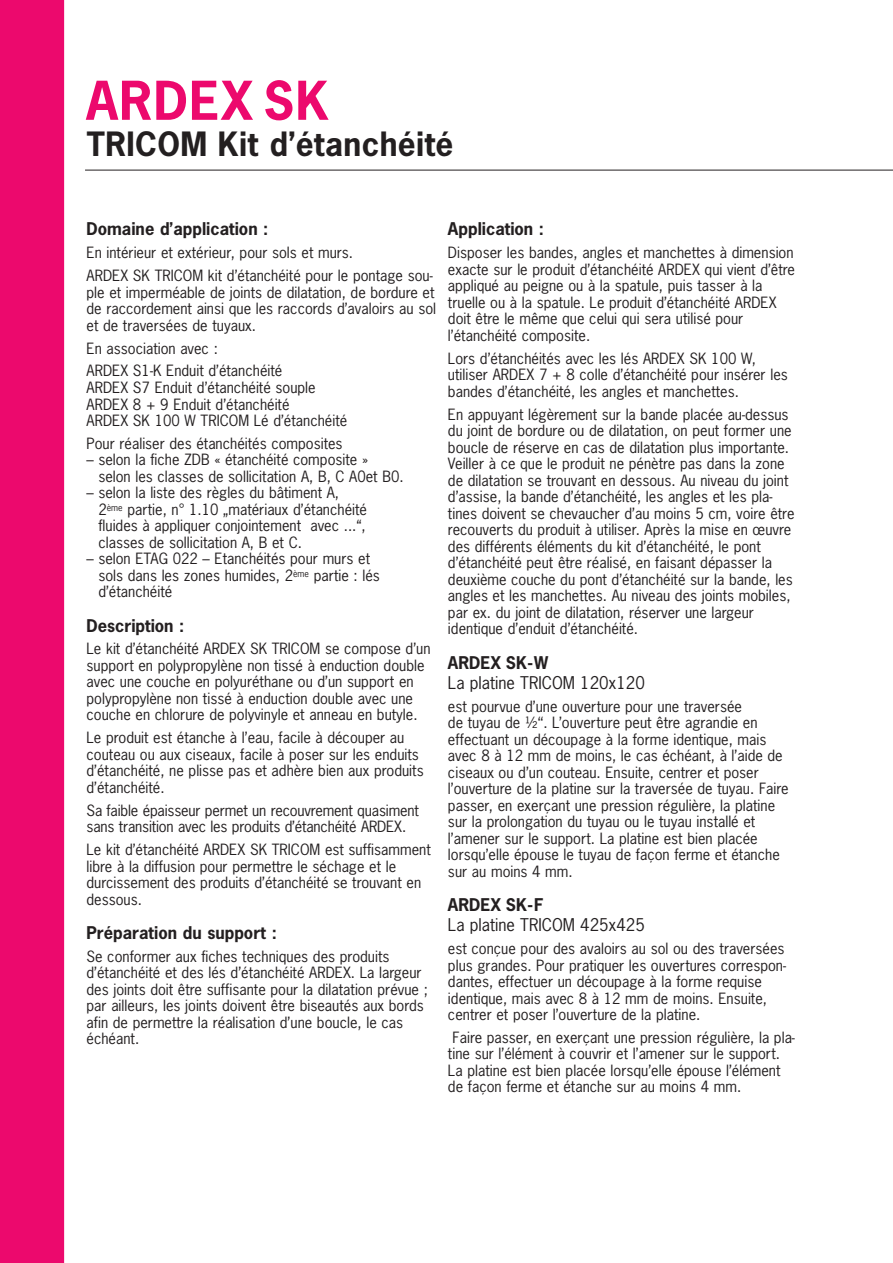
<style>
.page{position:relative;width:893px;height:1263px;background:#fff}
.page>*{position:absolute;margin:0;border:0;box-sizing:border-box;transform-origin:0 0}
.t1{font:700 50.25px "News Gothic";letter-spacing:.025em;color:#ec096d}
.t2{font:700 31.5px "News Gothic";letter-spacing:.01em;color:#231f20}
.t3{font:700 16.5px "News Gothic";color:#231f20}
.t4{font:16.5px "News Gothic";color:#231f20}
.t5{font:14.7px/16.5px "News Gothic";color:#231f20}
</style>
<div class="page">
<div style="left:0;top:0;width:64px;height:1263px;background:#ec096d"></div>
<hr style="left:85px;top:170px;width:808px;height:1px;background:#231f20">
<h1 class="t1" style="left:86px;top:73px;width:244px">ARDEX SK</h1>
<h2 class="t2" style="left:87px;top:127px;width:368px">TRICOM Kit d’étanchéité</h2>
<p class="t3" style="left:87px;top:220px;width:183px">Domaine d’application :</p>
<p class="t5" style="left:87px;top:242px;width:348px;line-height:23px">En intérieur et extérieur, pour sols et murs.<br>ARDEX SK TRICOM kit d’étanchéité pour le pontage sou-</p>
<p class="t5" style="left:87px;top:284px;width:351px;text-align:justify">ple et imperméable de joints de dilatation, de bordure et de raccordement ainsi que les raccords d’avaloirs au sol et de traversées de tuyaux.</p>
<p class="t5" style="left:87px;top:337px;width:197px;line-height:23px">En association avec :<br>ARDEX S1-K Enduit d’étanchéité</p>
<p class="t5" style="left:87px;top:380px;width:262px">ARDEX S7 Enduit d’étanchéité souple<br>ARDEX 8 + 9 Enduit d’étanchéité<br>ARDEX SK 100 W TRICOM Lé d’étanchéité</p>
<p class="t5" style="left:87px;top:436px;width:258px">Pour réaliser des étanchéités composites</p>
<p class="t5" style="left:98px;top:452px;width:307px;text-indent:-12px">– selon la fiche ZDB « étanchéité composite » selon les classes de sollicitation A, B, C A0et B0.</p>
<p class="t5" style="left:98px;top:485px;width:270px;text-indent:-12px">– selon la liste des règles du bâtiment A, 2<sup>ème</sup> partie, n° 1.10 „matériaux d’étanchéité fluides à appliquer conjointement avec ...“, classes de sollicitation A, B et C.</p>
<p class="t5" style="left:98px;top:551px;width:283px;text-indent:-12px">– selon ETAG 022 – Etanchéités pour murs et sols dans les zones humides, 2<sup>ème</sup> partie : lés d’étanchéité</p>
<p class="t3" style="left:87px;top:616px;width:99px">Description :</p>
<p class="t5" style="left:87px;top:641px;width:346px">Le kit d’étanchéité ARDEX SK TRICOM se compose d’un support en polypropylène non tissé à enduction double avec une couche en polyuréthane ou d’un support en polypropylène non tissé à enduction double avec une couche en chlorure de polyvinyle et anneau en butyle.</p>
<p class="t5" style="left:87px;top:730px;width:339px">Le produit est étanche à l’eau, facile à découper au couteau ou aux ciseaux, facile à poser sur les enduits d’étanchéité, ne plisse pas et adhère bien aux produits d’étanchéité.</p>
<p class="t5" style="left:87px;top:802px;width:334px">Sa faible épaisseur permet un recouvrement quasiment sans transition avec les produits d’étanchéité ARDEX.</p>
<p class="t5" style="left:87px;top:842px;width:346px">Le kit d’étanchéité ARDEX SK TRICOM est suffisamment libre à la diffusion pour permettre le séchage et le durcissement des produits d’étanchéité se trouvant en dessous.</p>
<p class="t3" style="left:87px;top:923px;width:192px">Préparation du support :</p>
<p class="t5" style="left:87px;top:948px;width:343px">Se conformer aux fiches techniques des produits d’étanchéité et des lés d’étanchéité ARDEX. La largeur des joints doit être suffisante pour la dilatation prévue ; par ailleurs, les joints doivent être biseautés aux bords afin de permettre la réalisation d’une boucle, le cas échéant.</p>
<p class="t3" style="left:448px;top:220px;width:98px">Application :</p>
<p class="t5" style="left:448px;top:245px;width:349px">Disposer les bandes, angles et manchettes à dimension exacte sur le produit d’étanchéité ARDEX qui vient d’être appliqué au peigne ou à la spatule, puis tasser à la truelle ou à la spatule. Le produit d’étanchéité ARDEX doit être le même que celui qui sera utilisé pour l’étanchéité composite.</p>
<p class="t5" style="left:448px;top:350px;width:341px">Lors d’étanchéités avec les lés ARDEX SK 100 W, utiliser ARDEX 7 + 8 colle d’étanchéité pour insérer les bandes d’étanchéité, les angles et manchettes.</p>
<p class="t5" style="left:448px;top:406px;width:348px">En appuyant légèrement sur la bande placée au-dessus du joint de bordure ou de dilatation, on peut former une boucle de réserve en cas de dilatation plus importante.<br>Veiller à ce que le produit ne pénètre pas dans la zone de dilatation se trouvant en dessous. Au niveau du joint d’assise, la bande d’étanchéité, les angles et les pla&shy;tines doivent se chevaucher d’au moins 5 cm, voire être recouverts du produit à utiliser. Après la mise en œuvre des différents éléments du kit d’étanchéité, le pont d’étanchéité peut être réalisé, en faisant dépasser la deuxième couche du pont d’étanchéité sur la bande, les angles et les manchettes. Au niveau des joints mobiles, par ex. du joint de dilatation, réserver une largeur identique d’enduit d’étanchéité.</p>
<p class="t3" style="left:448px;top:653px;width:102px">ARDEX SK-W</p>
<p class="t4" style="left:448px;top:673px;width:198px">La platine TRICOM 120x120</p>
<p class="t5" style="left:448px;top:698px;width:342px">est pourvue d’une ouverture pour une traversée<br>de tuyau de ½‘‘. L’ouverture peut être agrandie en effectuant un découpage à la forme identique, mais avec 8 à 12 mm de moins, le cas échéant, à l’aide de ciseaux ou d’un couteau. Ensuite, centrer et poser l’ouverture de la platine sur la traversée de tuyau. Faire passer, en exerçant une pression régulière, la platine sur la prolongation du tuyau ou le tuyau installé et l’amener sur le support. La platine est bien placée lorsqu’elle épouse le tuyau de façon ferme et étanche sur au moins 4 mm.</p>
<p class="t3" style="left:448px;top:896px;width:97px">ARDEX SK-F</p>
<p class="t4" style="left:448px;top:916px;width:198px">La platine TRICOM 425x425</p>
<p class="t5" style="left:448px;top:941px;width:340px">est conçue pour des avaloirs au sol ou des traversées plus grandes. Pour pratiquer les ouvertures correspon&shy;dantes, effectuer un découpage à la forme requise identique, mais avec 8 à 12 mm de moins. Ensuite, centrer et poser l’ouverture de la platine.</p>
<p class="t5" style="left:448px;top:1030px;width:348px;text-indent:5px">Faire passer, en exerçant une pression régulière, la pla&shy;tine sur l’élément à couvrir et l’amener sur le support.<br>La platine est bien placée lorsqu’elle épouse l’élément de façon ferme et étanche sur au moins 4 mm.</p>
</div>
